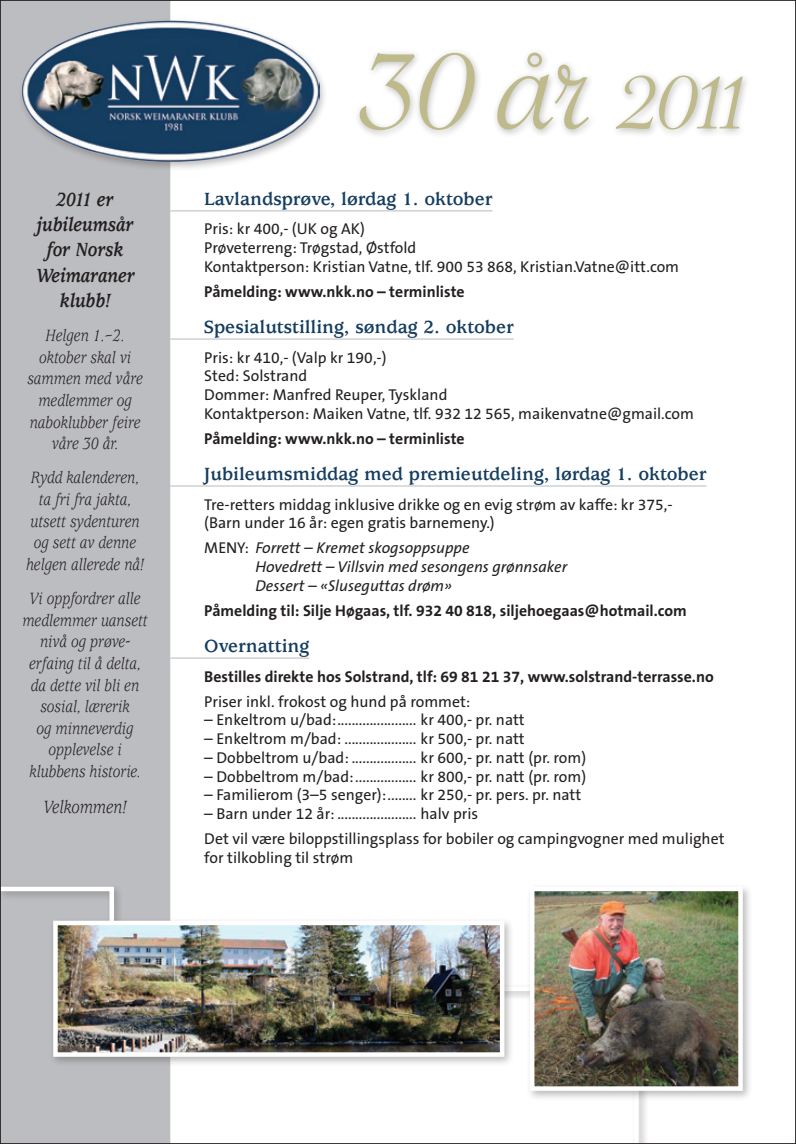
<style>
.page{position:relative;width:796px;height:1144px;background:#fff}
.page>*{position:absolute;margin:0;border:0;box-sizing:border-box;transform-origin:0 0}
.t1{font:italic 700 21px/25.2px "Usherwood";color:#231f20;text-align:center;scale:.85 1}
.t2{font:700 19.5px "Usherwood";color:#153d5f}
.t3{font:italic 19.5px "Usherwood";color:#231f20;scale:.85 1}
.t4{font:italic 18px/21.6px "Usherwood";color:#231f20;text-align:center;scale:.85 1}
.t5{font:15.75px/18.8px "The Sans B5 Plain";color:#231f20}
.t6{font:700 15.75px "The Sans B7";color:#231f20}
.t7{font:italic 15.75px/18.8px "The Sans B5 Plain";color:#231f20}
.s1{font-style:normal}
</style>
<div class="page">
<div style="left:2px;top:2px;width:168px;height:881px;background:#bcbdc0"></div>
<svg style="left:2px;top:884px;width:638px;height:258px"></svg>
<hr style="left:170px;top:210px;width:322px;height:1px;background:#bcbdc0">
<hr style="left:170px;top:338px;width:343px;height:2px;background:#bcbdc0">
<hr style="left:170px;top:485px;width:536px;height:1px;background:#bcbdc0">
<hr style="left:170px;top:657px;width:139px;height:1px;background:#bcbdc0">
<div style="left:525px;top:883px;width:227px;height:218px;background:#231f20;opacity:.3"></div>
<img style="left:527px;top:884px;width:217px;height:209px">
<div style="left:49px;top:917px;width:465px;height:150px;background:#231f20;opacity:.3"></div>
<img style="left:51px;top:918px;width:455px;height:141px">
<div style="left:18px;top:17px;width:310px;height:154px;background:#231f20;opacity:.3"></div>
<img style="left:21px;top:21px;width:298px;height:141px">
<div style="left:354px;top:47px;width:396px;height:92px;background:#231f20;opacity:.3"></div>
<svg style="left:359px;top:53px;width:383px;height:77px"></svg>
<h1 class="t1" style="left:35px;top:188px;width:119px">2011 er jubileumsår for Norsk<br>Weimaraner klubb!</h1>
<p class="t4" style="left:27px;top:325px;width:137px">Helgen 1.–2. oktober skal vi sammen med våre medlemmer og naboklubber feire våre 30 år.</p>
<p class="t4" style="left:26px;top:468px;width:140px">Rydd kalenderen, ta fri fra jakta, utsett sydenturen og sett av denne helgen allerede nå!</p>
<p class="t4" style="left:22px;top:588px;width:149px">Vi oppfordrer alle medlemmer uansett nivå og prøve&shy;erfaing til å delta, da dette vil bli en sosial, lærerik<br>og minneverdig opplevelse i klubbens historie.</p>
<p class="t3" style="left:43px;top:797px;width:99px">Velkommen!</p>
<p class="t2" style="left:204px;top:188px;width:289px">Lavlandsprøve, lørdag 1. oktober</p>
<p class="t5" style="left:204px;top:220px;width:476px">Pris: kr 400,- (UK og AK)<br>Prøveterreng: Trøgstad, Østfold<br>Kontaktperson: Kristian Vatne, tlf. 900 53 868, Kristian.Vatne@itt.com</p>
<p class="t6" style="left:204px;top:283px;width:262px">Påmelding: www.nkk.no – terminliste</p>
<p class="t2" style="left:204px;top:316px;width:311px">Spesialutstilling, søndag 2. oktober</p>
<p class="t5" style="left:204px;top:348px;width:491px">Pris: kr 410,- (Valp kr 190,-)<br>Sted: Solstrand<br>Dommer: Manfred Reuper, Tyskland<br>Kontaktperson: Maiken Vatne, tlf. 932 12 565, maikenvatne@gmail.com</p>
<p class="t6" style="left:204px;top:430px;width:262px">Påmelding: www.nkk.no – terminliste</p>
<p class="t2" style="left:204px;top:463px;width:503px">Jubileumsmiddag med premieutdeling, lørdag 1. oktober</p>
<p class="t5" style="left:204px;top:495px;width:469px">Tre-retters middag inklusive drikke og en evig strøm av kaffe: kr 375,- (Barn under 16 år: egen gratis barnemeny.)</p>
<p class="t7" style="left:255px;top:539px;width:313px;text-indent:-51px"><span class="s1">Meny:</span> Forrett – Kremet skogsoppsuppe<br>Hovedrett – Villsvin med sesongens grønnsaker<br>Dessert – «Sluseguttas drøm»</p>
<p class="t6" style="left:204px;top:602px;width:483px">Påmelding til: Silje Høgaas, tlf. 932 40 818, siljehoegaas@hotmail.com</p>
<p class="t2" style="left:204px;top:635px;width:106px">Overnatting</p>
<p class="t6" style="left:204px;top:668px;width:510px">Bestilles direkte hos Solstrand, tlf: 69 81 21 37, www.solstrand-terrasse.no</p>
<p class="t5" style="left:204px;top:693px;width:267px">Priser inkl. frokost og hund på rommet:</p>
<p class="t5" style="left:204px;top:711px;width:322px">– Enkeltrom u/bad:...................... kr 400,- pr. natt</p>
<p class="t5" style="left:204px;top:730px;width:322px">– Enkeltrom m/bad: .................... kr 500,- pr. natt</p>
<p class="t5" style="left:204px;top:749px;width:383px">– Dobbeltrom u/bad: .................. kr 600,- pr. natt (pr. rom)</p>
<p class="t5" style="left:204px;top:767px;width:383px">– Dobbeltrom m/bad:................. kr 800,- pr. natt (pr. rom)</p>
<p class="t5" style="left:204px;top:786px;width:378px">– Familierom (3–5 senger):........ kr 250,- pr. pers. pr. natt</p>
<p class="t5" style="left:204px;top:802px;width:521px;line-height:25px">– Barn under 12 år: ...................... halv pris<br>Det vil være biloppstillingsplass for bobiler og campingvogner med mulighet</p>
<p class="t5" style="left:204px;top:849px;width:150px">for tilkobling til strøm</p>
</div>
